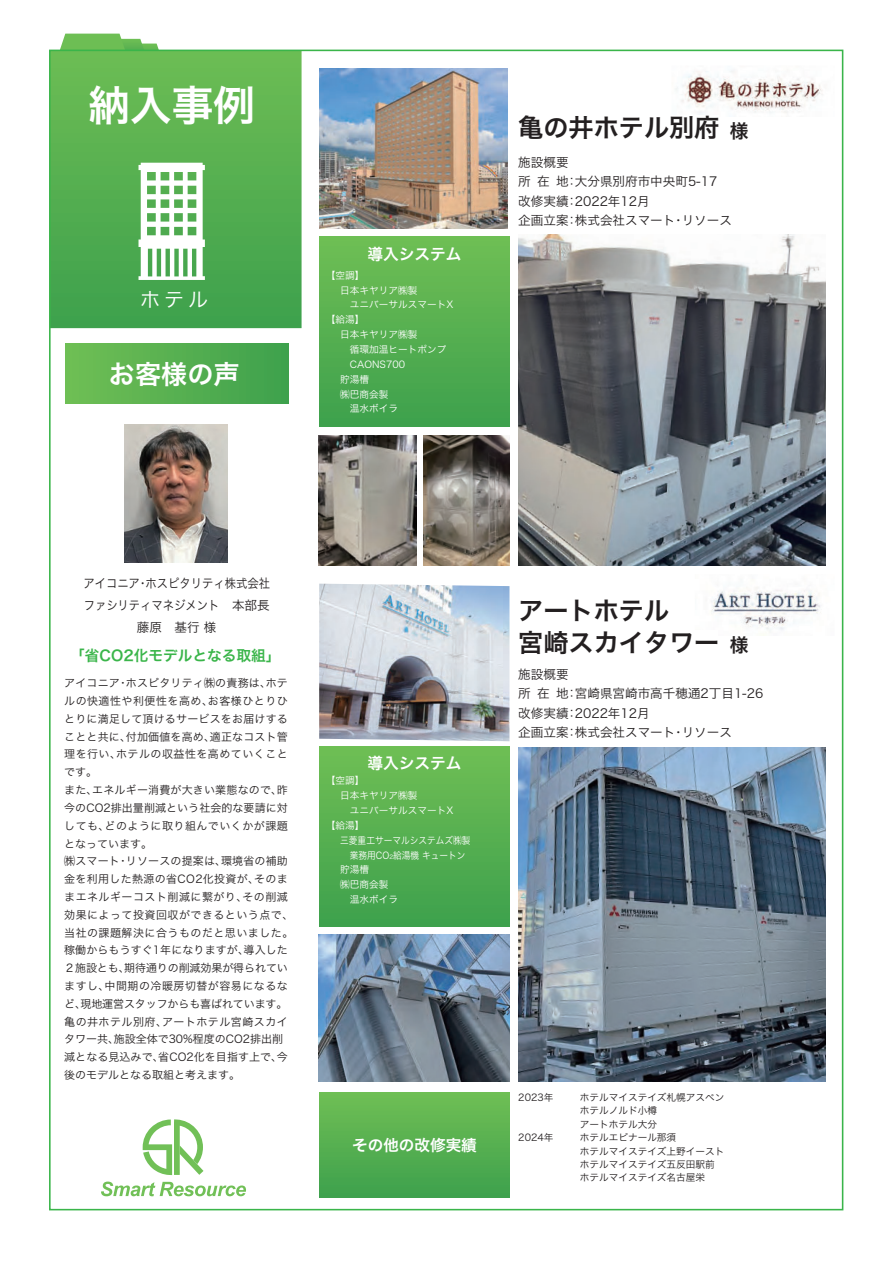
<style>
.page{position:relative;width:893px;height:1263px;background:#fff}
.page>*{position:absolute;margin:0;border:0;box-sizing:border-box;transform-origin:0 0}
.t1{font:41.85px "Hira Kaku Pro N W6 90 msp RKSJ H";color:#fff}
.t2{font:26.25px "Hira Kaku Pro N W6 90 msp RKSJ H";color:#fff}
.t3{font:25.2px/31.5px "Hira Kaku Pro N W6 90 msp RKSJ H";color:#231f20}
.t4{font:20.1px "Hira Kaku Pro N W3 90 msp RKSJ H";color:#fff}
.t5{font:18.9px "Hira Kaku Pro N W6 90 msp RKSJ H";color:#231f20}
.t6{font:15.75px "Hira Kaku Pro N W6 90 msp RKSJ H";color:#fff}
.t7{font:15.6px "Hira Kaku Pro N W6 90 msp RKSJ H";color:#fff}
.t8{font:14.7px "Hira Kaku Pro N W6 90 msp RKSJ H";color:#3ab54a}
.t9{font:12.6px/19.4px "Hira Kaku Pro N W3 90 msp RKSJ H";color:#231f20}
.t10{font:12.6px/22px "Hira Kaku Pro N W3 90 msp RKSJ H";color:#231f20;text-align:center;scale:.9 1}
.t11{font:10.95px/17.9px "Hira Kaku Pro N W3 90 msp RKSJ H";letter-spacing:.015em;color:#231f20}
.t12{font:9.6px "Hira Kaku Pro N W3 90 msp RKSJ H";color:#fff}
.t13{font:9.6px/13.4px "Hira Kaku Pro N W3 90 msp RKSJ H";color:#231f20}
.t14{font:9.6px "Hira Kaku Pro N W3 90 msp RKSJ H";color:#fff;scale:.9 1}
.s1{font-size:5.85px}
.s2{font-size:18.9px}
</style>
<div class="page">
<svg style="left:50px;top:34px;width:252px;height:294px;background:#5db257"></svg>
<svg style="left:138px;top:163px;width:67px;height:117px"></svg>
<div style="left:65px;top:344px;width:223px;height:60px;background:linear-gradient(to right,#70bf55,#3ea14d)"></div>
<svg style="left:101px;top:1182px;width:145px;height:14px"></svg>
<svg style="left:143px;top:1119px;width:60px;height:56px"></svg>
<img style="left:319px;top:935px;width:191px;height:147px">
<img style="left:319px;top:69px;width:189px;height:160px">
<div style="left:319px;top:236px;width:191px;height:190px;background:linear-gradient(to bottom,#70bf54,#3ea14d)"></div>
<img style="left:518px;top:747px;width:307px;height:335px">
<div style="left:319px;top:746px;width:191px;height:180px;background:linear-gradient(to bottom,#6fbf54,#3ea14d)"></div>
<div style="left:319px;top:1092px;width:191px;height:105px;background:linear-gradient(to bottom,#70bf55,#3ea14d)"></div>
<img style="left:124px;top:424px;width:104px;height:138px">
<img style="left:675px;top:70px;width:148px;height:44px">
<img style="left:715px;top:587px;width:106px;height:27px">
<img style="left:711px;top:599px;width:102px;height:37px">
<img style="left:711px;top:630px;width:7px;height:6px">
<img style="left:518px;top:235px;width:307px;height:331px">
<img style="left:319px;top:584px;width:190px;height:157px">
<img style="left:319px;top:435px;width:97px;height:130px">
<img style="left:424px;top:436px;width:86px;height:129px">
<h1 class="t1" style="left:88px;top:90px;width:169px">納入事例</h1>
<h3 class="t4" style="left:140px;top:292px;width:70px">ホテル</h3>
<h2 class="t2" style="left:109px;top:364px;width:132px">お客様の声</h2>
<h3 class="t6" style="left:367px;top:248px;width:96px">導入システム</h3>
<p class="t12" style="left:326px;top:272px;width:40px">【空調】</p>
<p class="t12" style="left:340px;top:286px;width:79px">日本キヤリア㈱製</p>
<p class="t12" style="left:350px;top:301px;width:105px">ユニバーサルスマートX</p>
<p class="t12" style="left:326px;top:316px;width:40px">【給湯】</p>
<p class="t12" style="left:340px;top:331px;width:79px">日本キヤリア㈱製</p>
<p class="t12" style="left:350px;top:346px;width:98px">循環加温ヒートポンプ</p>
<p class="t12" style="left:350px;top:361px;width:57px">CAONS700</p>
<p class="t12" style="left:340px;top:375px;width:30px">貯湯槽</p>
<p class="t12" style="left:340px;top:390px;width:50px">㈱巴商会製</p>
<p class="t12" style="left:350px;top:405px;width:50px">温水ボイラ</p>
<h3 class="t3" style="left:518px;top:115px;width:203px">亀の井ホテル別府</h3>
<h3 class="t5" style="left:730px;top:124px;width:20px">様</h3>
<p class="t9" style="left:518px;top:154px;width:215px">施設概要<br>所在地：大分県別府市中央町5-17改修実績：2022年12月<br>企画立案：株式会社スマート・リソース</p>
<p class="t10" style="left:83px;top:573px;width:209px">アイコニア・ホスピタリティ株式会社ファシリティマネジメント　本部長藤原　基行 様</p>
<h3 class="t8" style="left:70px;top:650px;width:212px">「省CO2化モデルとなる取組」</h3>
<p class="t11" style="left:64px;top:676px;width:231px">アイコニア・ホスピタリティ㈱の責務は、ホテルの快適性や利便性を高め、お客様ひとりひとりに満足して頂けるサービスをお届けすることと共に、付加価値を高め、適正なコスト管理を行い、ホテルの収益性を高めていくことです。<br>また、エネルギー消費が大きい業態なので、昨今のCO2排出量削減という社会的な要請に対しても、どのように取り組んでいくかが課題となっています。<br>㈱スマート・リソースの提案は、環境省の補助金を利用した熱源の省CO2化投資が、そのままエネルギーコスト削減に繋がり、その削減効果によって投資回収ができるという点で、当社の課題解決に合うものだと思いました。稼働からもうすぐ1年になりますが、導入した<br>２施設とも、期待通りの削減効果が得られていますし、中間期の冷暖房切替が容易になるなど、現地運営スタッフからも喜ばれています。亀の井ホテル別府、アートホテル宮崎スカイタワー共、施設全体で30%程度のCO2排出削減となる見込みで、省CO2化を目指す上で、今後のモデルとなる取組と考えます。</p>
<h3 class="t6" style="left:367px;top:758px;width:96px">導入システム</h3>
<p class="t12" style="left:326px;top:777px;width:40px">【空調】</p>
<p class="t12" style="left:340px;top:792px;width:79px">日本キヤリア㈱製</p>
<p class="t12" style="left:350px;top:807px;width:105px">ユニバーサルスマートX</p>
<p class="t12" style="left:326px;top:822px;width:40px">【給湯】</p>
<p class="t14" style="left:340px;top:837px;width:146px">三菱重工サーマルシステムズ㈱製</p>
<p class="t14" style="left:350px;top:851px;width:130px">業務用CO<span class="s1">2</span>給湯機 キュートン</p>
<p class="t12" style="left:340px;top:866px;width:30px">貯湯槽</p>
<p class="t12" style="left:340px;top:881px;width:50px">㈱巴商会製</p>
<p class="t12" style="left:350px;top:896px;width:50px">温水ボイラ</p>
<h3 class="t3" style="left:518px;top:598px;width:232px">アートホテル<br>宮崎スカイタワー<span class="s2">様</span></h3>
<p class="t9" style="left:518px;top:666px;width:246px">施設概要<br>所在地：宮崎県宮崎市高千穂通2丁目1-26改修実績：2022年12月<br>企画立案：株式会社スマート・リソース</p>
<h3 class="t7" style="left:352px;top:1139px;width:126px">その他の改修実績</h3>
<p class="t13" style="left:518px;top:1092px;width:37px">2023年</p>
<p class="t13" style="left:580px;top:1092px;width:146px">ホテルマイステイズ札幌アスペンホテルノルド小樽<br>アートホテル大分</p>
<p class="t13" style="left:518px;top:1132px;width:37px">2024年</p>
<p class="t13" style="left:580px;top:1132px;width:146px">ホテルエピナール那須<br>ホテルマイステイズ上野イーストホテルマイステイズ五反田駅前ホテルマイステイズ名古屋栄</p>
</div>
